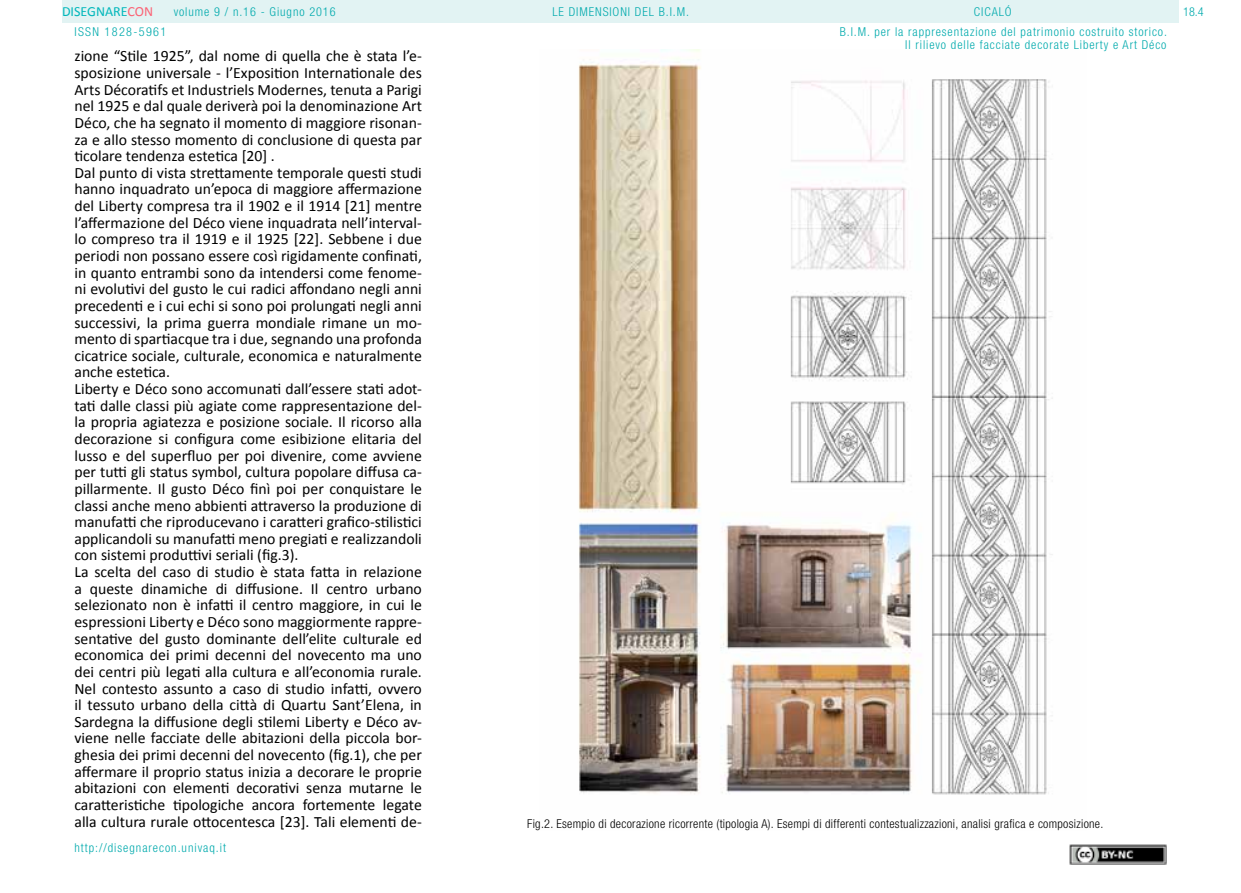
<style>
.page{position:relative;width:1241px;height:893px;background:#fff}
.page>*{position:absolute;margin:0;border:0;box-sizing:border-box;transform-origin:0 0}
.t1{font:15.75px/16.6px "Calibri";color:#000}
.t2{font:14px "Calibri";color:#00b7bb}
.t3{font:300 condensed 12.25px/19.4px "Helvetica Neue LT Std";letter-spacing:.075em;color:#00aaad}
.t4{font:300 condensed 12.25px "Helvetica Neue LT Std";letter-spacing:.025em;color:#000}
.t5{font:300 condensed 12.25px "Helvetica Neue LT Std";letter-spacing:.11em;color:#00aaad}
.s1{color:#fb6275}
</style>
<div class="page">
<div style="left:62px;top:0;width:1116px;height:23px;background:#e2f3f3"></div>
<img style="left:1069px;top:845px;width:97px;height:19px">
<img style="left:578px;top:50px;width:475px;height:745px">
<p class="t2" style="left:62px;top:3px;width:93px">DISEGNARE<span class="s1">CON</span></p>
<p class="t3" style="left:839px;top:2px;width:328px;text-indent:134px">CICALÓ<br>B.I.M. per la rappresentazione del patrimonio costruito storico.</p>
<p class="t3" style="left:905px;top:35px;width:263px">Il rilievo delle facciate decorate Liberty e Art Déco</p>
<p class="t3" style="left:174px;top:2px;width:163px">volume 9 / n.16 - Giugno 2016</p>
<p class="t3" style="left:552px;top:2px;width:138px">LE DIMENSIONI DEL B.I.M.</p>
<p class="t3" style="left:1182px;top:2px;width:22px">18.4</p>
<p class="t5" style="left:74px;top:24px;width:93px">ISSN 1828-5961</p>
<p class="t1" style="left:74px;top:48px;width:349px">zione “Stile 1925”, dal nome di quella che è stata l’e&shy;sposizione universale - l’Exposition Internationale des Arts Décoratifs et Industriels Modernes, tenuta a Parigi nel 1925 e dal quale deriverà poi la denominazione Art Déco, che ha segnato il momento di maggiore risonan&shy;za e allo stesso momento di conclusione di questa par ticolare tendenza estetica [20] .<br>Dal punto di vista strettamente temporale questi studi hanno inquadrato un’epoca di maggiore affermazione del Liberty compresa tra il 1902 e il 1914 [21] mentre l’affermazione del Déco viene inquadrata nell’interval&shy;lo compreso tra il 1919 e il 1925 [22]. Sebbene i due periodi non possano essere così rigidamente confinati, in quanto entrambi sono da intendersi come fenome&shy;ni evolutivi del gusto le cui radici affondano negli anni precedenti e i cui echi si sono poi prolungati negli anni successivi, la prima guerra mondiale rimane un mo&shy;mento di spartiacque tra i due, segnando una profonda cicatrice sociale, culturale, economica e naturalmente anche estetica.<br>Liberty e Déco sono accomunati dall’essere stati adot&shy;tati dalle classi più agiate come rappresentazione del&shy;la propria agiatezza e posizione sociale. Il ricorso alla decorazione si configura come esibizione elitaria del lusso e del superfluo per poi divenire, come avviene per tutti gli status symbol, cultura popolare diffusa ca&shy;pillarmente. Il gusto Déco finì poi per conquistare le classi anche meno abbienti attraverso la produzione di manufatti che riproducevano i caratteri grafico-stilistici applicandoli su manufatti meno pregiati e realizzandoli con sistemi produttivi seriali (fig.3).<br>La scelta del caso di studio è stata fatta in relazione a queste dinamiche di diffusione. Il centro urbano selezionato non è infatti il centro maggiore, in cui le espressioni Liberty e Déco sono maggiormente rappre&shy;sentative del gusto dominante dell’elite culturale ed economica dei primi decenni del novecento ma uno dei centri più legati alla cultura e all’economia rurale.<br>Nel contesto assunto a caso di studio infatti, ovvero il tessuto urbano della città di Quartu Sant’Elena, in Sardegna la diffusione degli stilemi Liberty e Déco av&shy;viene nelle facciate delle abitazioni della piccola bor&shy;ghesia dei primi decenni del novecento (fig.1), che per affermare il proprio status inizia a decorare le proprie abitazioni con elementi decorativi senza mutarne le caratteristiche tipologiche ancora fortemente legate alla cultura rurale ottocentesca [23]. Tali elementi de-</p>
<p class="t4" style="left:527px;top:816px;width:577px">Fig.2. Esempio di decorazione ricorrente (tipologia A). Esempi di differenti contestualizzazioni, analisi grafica e composizione.</p>
<p class="t3" style="left:74px;top:838px;width:153px">http://disegnarecon.univaq.it</p>
</div>
